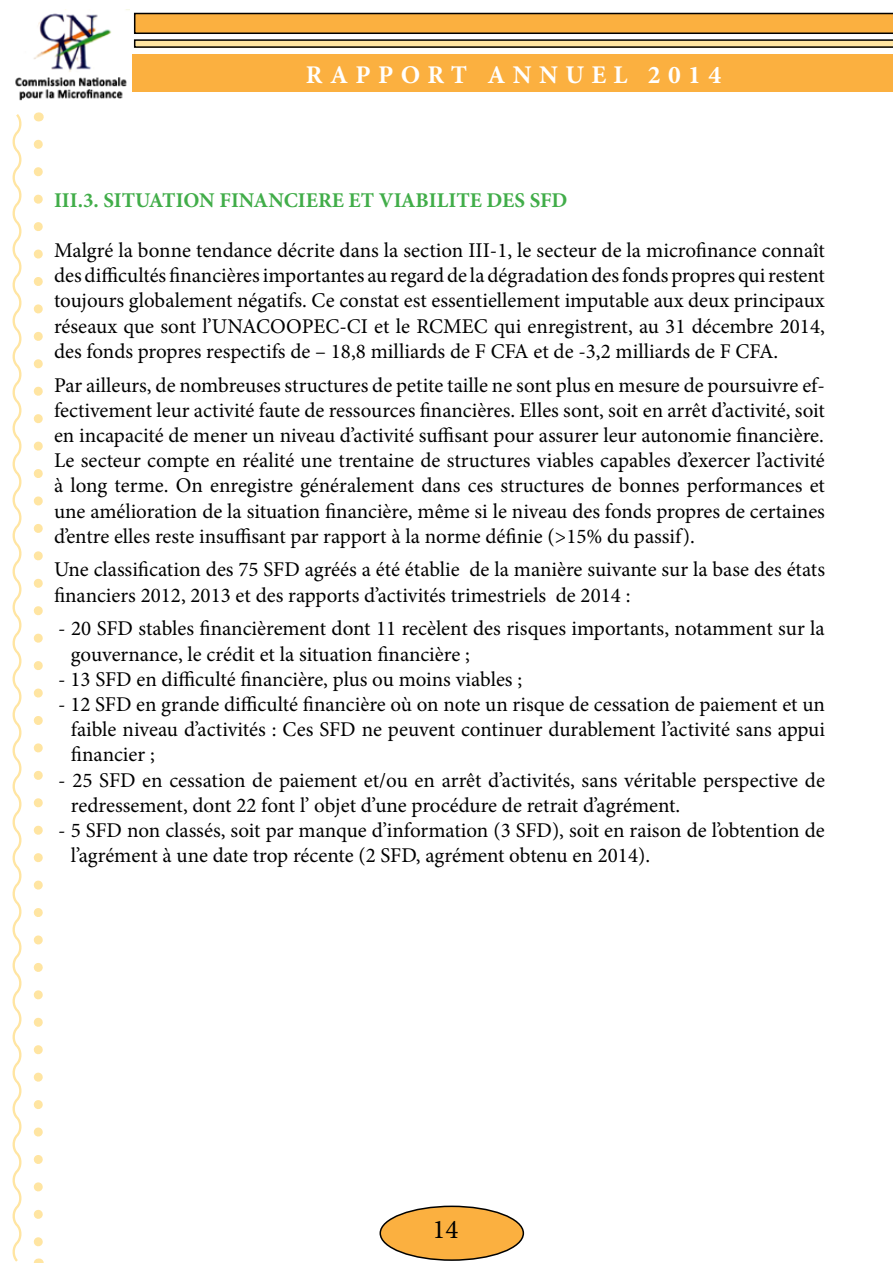
<style>
.page{position:relative;width:893px;height:1263px;background:#fff}
.page>*{position:absolute;margin:0;border:0;box-sizing:border-box;transform-origin:0 0}
.t1{font:27px "Minion Pro";color:#000}
.t2{font:700 25.5px "Minion Pro";letter-spacing:.29em;color:#fff}
.t3{font:21px/25.2px "Minion Pro";color:#000}
.t4{font:700 21px "Minion Pro";color:#41ad49}
</style>
<div class="page">
<img style="left:15px;top:13px;width:112px;height:88px">
<svg style="left:134px;top:13px;width:759px;height:35px"></svg>
<div style="left:133px;top:54px;width:760px;height:37px;background:#fbb040"></div>
<svg style="left:12px;top:114px;width:10px;height:1148px"></svg>
<svg style="left:34px;top:144px;width:9px;height:1103px"></svg>
<div style="left:380px;top:1206px;width:143px;height:54px;background:#fbb040;border-radius:50%"></div>
<div style="left:379px;top:1205px;width:145px;height:56px;border:2px solid #000;border-radius:50%"></div>
<p class="t2" style="left:306px;top:57px;width:417px">RAPPORT ANNUEL 2014</p>
<p class="t4" style="left:54px;top:185px;width:515px">III.3. SITUATION FINANCIERE ET VIABILITE DES SFD</p>
<p class="t3" style="left:54px;top:238px;width:772px;text-align:justify">Malgré la bonne tendance décrite dans la section III-1, le secteur de la microfinance connaît des difficultés financières importantes au regard de la dégradation des fonds propres qui restent toujours globalement négatifs. Ce constat est essentiellement imputable aux deux principaux réseaux que sont l’UNACOOPEC-CI et le RCMEC qui enregistrent, au 31 décembre 2014, des fonds propres respectifs de – 18,8 milliards de F CFA et de -3,2 milliards de F CFA.</p>
<p class="t3" style="left:54px;top:372px;width:772px;text-align:justify">Par ailleurs, de nombreuses structures de petite taille ne sont plus en mesure de poursuivre ef&shy;fectivement leur activité faute de ressources financières. Elles sont, soit en arrêt d’activité, soit en incapacité de mener un niveau d’activité suffisant pour assurer leur autonomie financière.<br>Le secteur compte en réalité une trentaine de structures viables capables d’exercer l’activité à long terme. On enregistre généralement dans ces structures de bonnes performances et une amélioration de la situation financière, même si le niveau des fonds propres de certaines d’entre elles reste insuffisant par rapport à la norme définie (&gt;15% du passif).</p>
<p class="t3" style="left:54px;top:557px;width:772px">Une classification des 75 SFD agréés a été établie de la manière suivante sur la base des états financiers 2012, 2013 et des rapports d’activités trimestriels de 2014 :</p>
<p class="t3" style="left:71px;top:616px;width:755px;text-indent:-13px">- 20 SFD stables financièrement dont 11 recèlent des risques importants, notamment sur la gouvernance, le crédit et la situation financière ;</p>
<p class="t3" style="left:58px;top:667px;width:465px">- 13 SFD en difficulté financière, plus ou moins viables ;</p>
<p class="t3" style="left:71px;top:692px;width:755px;text-align:justify;text-indent:-13px">- 12 SFD en grande difficulté financière où on note un risque de cessation de paiement et un faible niveau d’activités : Ces SFD ne peuvent continuer durablement l’activité sans appui financier ;</p>
<p class="t3" style="left:71px;top:767px;width:755px;text-indent:-13px">- 25 SFD en cessation de paiement et/ou en arrêt d’activités, sans véritable perspective de redressement, dont 22 font l’ objet d’une procédure de retrait d’agrément.</p>
<p class="t3" style="left:71px;top:818px;width:755px;text-indent:-13px">- 5 SFD non classés, soit par manque d’information (3 SFD), soit en raison de l’obtention de l’agrément à une date trop récente (2 SFD, agrément obtenu en 2014).</p>
<p class="t1" style="left:432px;top:1211px;width:27px">14</p>
</div>
